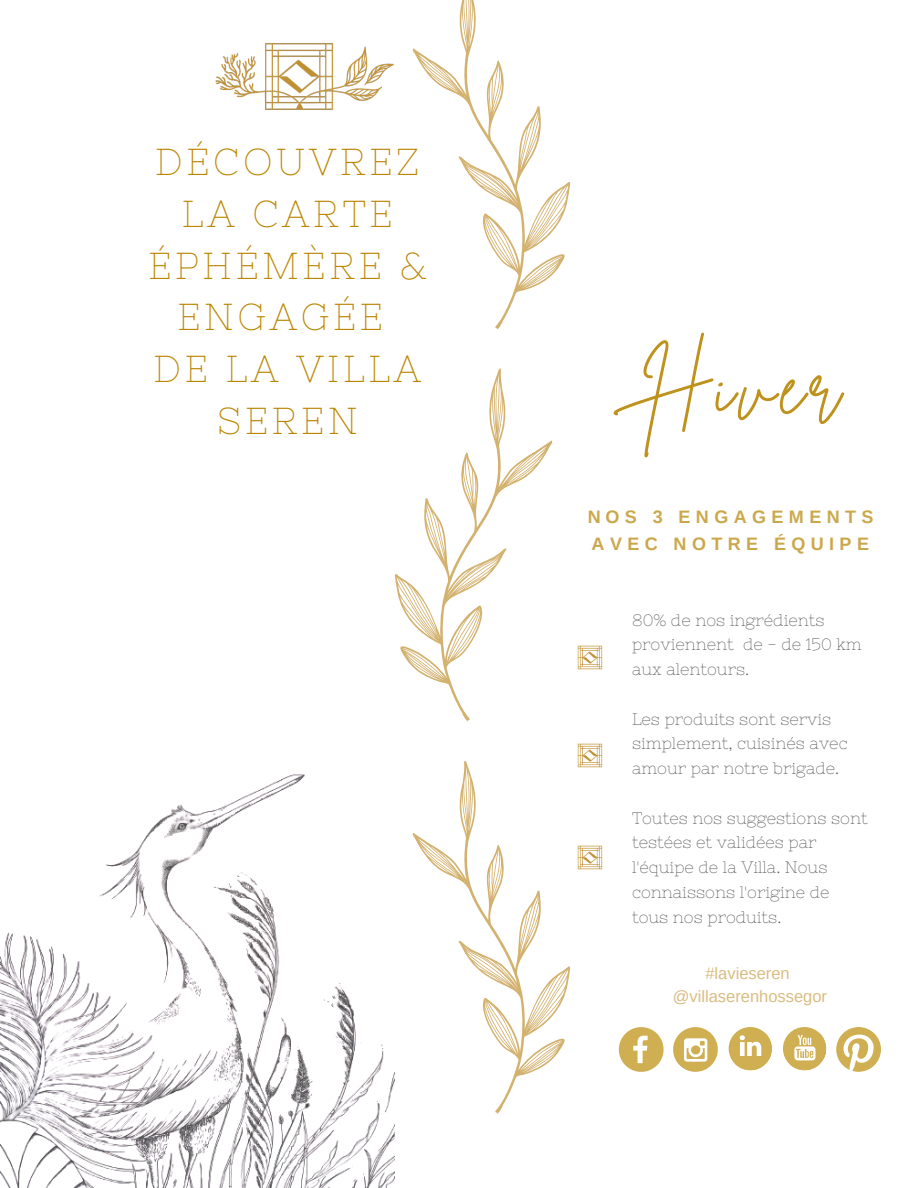
<style>
.page{position:relative;width:918px;height:1188px;background:#fff}
.page>*{position:absolute;margin:0;border:0;box-sizing:border-box;transform-origin:0 0}
.t1{font:76.8px "Brittany Signature";letter-spacing:.07em;color:#bf921e}
.t2{font:37.5px/51.8px "Nixie One";letter-spacing:.1em;color:#bc8502;text-align:center}
.t3{font:700 18px/27px "Arimo";letter-spacing:.3em;color:#bf921e}
.t4{font:16.5px/24.8px "Nixie One";color:#2e2d2d}
.t5{font:16.5px "Arimo";color:#d9bc80}
</style>
<div class="page">
<img style="left:577px;top:645px;width:26px;height:25px">
<svg style="left:413px;top:761px;width:157px;height:353px"></svg>
<img style="left:577px;top:743px;width:26px;height:25px">
<img style="left:577px;top:845px;width:26px;height:25px">
<svg style="left:395px;top:369px;width:157px;height:352px"></svg>
<svg style="left:413px;top:0;width:157px;height:329px"></svg>
<div style="left:729px;top:1027px;width:43px;height:43px;background:#cfaf51;border-radius:50%"></div>
<svg style="left:735px;top:1033px;width:37px;height:38px"></svg>
<svg style="left:619px;top:1027px;width:44px;height:44px"></svg>
<div style="left:673px;top:1027px;width:44px;height:44px;background:#cfaf51;border-radius:50%"></div>
<svg style="left:684px;top:1038px;width:23px;height:24px"></svg>
<div style="left:783px;top:1027px;width:43px;height:43px;background:#cfaf51;border-radius:50%"></div>
<svg style="left:789px;top:1033px;width:38px;height:38px"></svg>
<svg style="left:836px;top:1027px;width:45px;height:44px"></svg>
<img style="left:0;top:774px;width:395px;height:414px">
<img style="left:215px;top:43px;width:179px;height:66px">
<p class="t2" style="left:148px;top:136px;width:279px">DÉCOUVREZ<br>LA CARTE<br>ÉPHÉMÈRE &amp;<br>ENGAGÉE<br>DE LA VILLA<br>SEREN</p>
<p class="t1" style="left:645px;top:337px;width:197px">Hiver</p>
<p class="t3" style="left:587px;top:503px;width:288px">NOS 3 ENGAGEMENTS<br>AVEC NOTRE ÉQUIPE</p>
<p class="t4" style="left:632px;top:607px;width:231px">80% de nos ingrédients proviennent de - de 150 km aux alentours.</p>
<p class="t4" style="left:632px;top:706px;width:217px">Les produits sont servis simplement, cuisinés avec amour par notre brigade.</p>
<p class="t4" style="left:632px;top:805px;width:237px">Toutes nos suggestions sont testées et validées par l'équipe de la Villa. Nous connaissons l'origine de tous nos produits.</p>
<h2 class="t5" style="left:705px;top:964px;width:86px">#lavieseren</h2>
<h1 class="t5" style="left:673px;top:987px;width:156px">@villaserenhossegor</h1>
</div>
